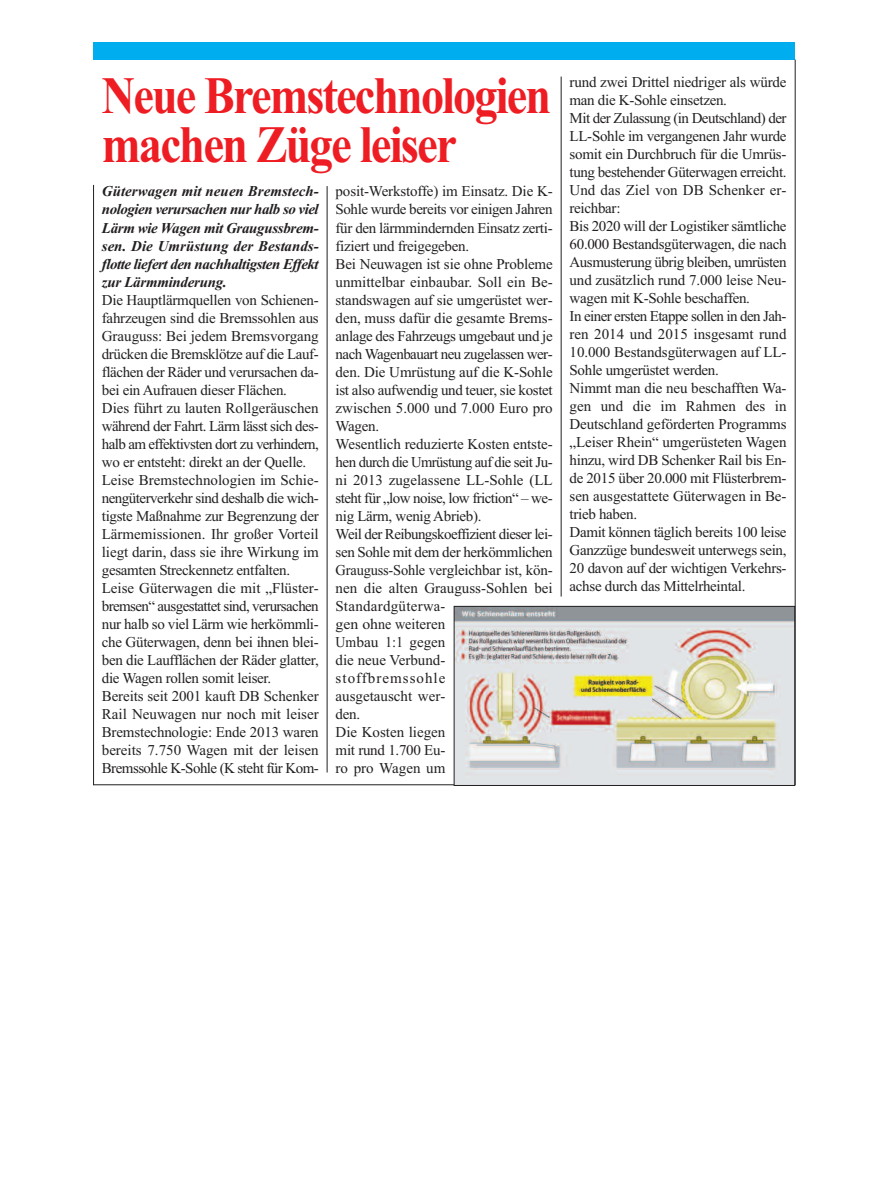
<style>
.page{position:relative;width:893px;height:1191px;background:#fff}
.page>*{position:absolute;margin:0;border:0;box-sizing:border-box;transform-origin:0 0}
.t1{font:700 52.5px/49.5px "Times New Roman";letter-spacing:-.04em;color:#ee1d23;scale:.88 1}
.t2{font:15px/18px "Times New Roman";letter-spacing:-.02em;color:#231f20}
.t3{font:italic 700 15px/18px "Times New Roman";letter-spacing:-.03em;color:#231f20;text-align:justify}
</style>
<div class="page">
<div style="left:93px;top:43px;width:702px;height:17px;background:#00aeef"></div>
<hr style="left:795px;top:60px;width:1px;height:725px;background:#231f20">
<hr style="left:93px;top:185px;width:1px;height:600px;background:#231f20">
<hr style="left:93px;top:784px;width:702px;height:1px;background:#231f20">
<hr style="left:327px;top:186px;width:1px;height:586px;background:#231f20">
<hr style="left:561px;top:77px;width:1px;height:519px;background:#231f20">
<img style="left:456px;top:608px;width:337px;height:175px">
<div style="left:454px;top:606px;width:341px;height:179px;border:1px solid #231f20"></div>
<h1 class="t1" style="left:102px;top:70px;width:512px">Neue Bremstechnologien machen Züge leiser</h1>
<p class="t3" style="left:102px;top:182px;width:218px">Güterwagen mit neuen Bremstech&shy;nologien verursachen nur halb so viel Lärm wie Wagen mit Graugussbrem&shy;sen. Die Umrüstung der Bestands&shy;flotte liefert den nachhaltigsten Effekt zur Lärmminderung.</p>
<p class="t2" style="left:102px;top:290px;width:218px">Die Hauptlärmquellen von Schienen&shy;fahrzeugen sind die Bremssohlen aus Grauguss: Bei jedem Bremsvorgang drücken die Bremsklötze auf die Lauf&shy;flächen der Räder und verursachen da&shy;bei ein Aufrauen dieser Flächen.<br>Dies führt zu lauten Rollgeräuschen während der Fahrt. Lärm lässt sich des&shy;halb am effektivsten dort zu verhindern, wo er entsteht: direkt an der Quelle.<br>Leise Bremstechnologien im Schie&shy;nengüterverkehr sind deshalb die wich&shy;tigste Maßnahme zur Begrenzung der Lärmemissionen. Ihr großer Vorteil liegt darin, dass sie ihre Wirkung im gesamten Streckennetz entfalten.<br>Leise Güterwagen die mit „Flüster&shy;bremsen“ ausgestattet sind, verursachen nur halb so viel Lärm wie herkömmli&shy;che Güterwagen, denn bei ihnen blei&shy;ben die Laufflächen der Räder glatter, die Wagen rollen somit leiser.<br>Bereits seit 2001 kauft DB Schenker Rail Neuwagen nur noch mit leiser Bremstechnologie: Ende 2013 waren bereits 7.750 Wagen mit der leisen Bremssohle K-Sohle (K steht für Kom-</p>
<p class="t2" style="left:336px;top:182px;width:219px">posit-Werkstoffe) im Einsatz. Die K-<br>Sohle wurde bereits vor einigen Jahren für den lärmmindernden Einsatz zerti&shy;fiziert und freigegeben.<br>Bei Neuwagen ist sie ohne Probleme unmittelbar einbaubar. Soll ein Be&shy;standswagen auf sie umgerüstet wer&shy;den, muss dafür die gesamte Brems&shy;anlage des Fahrzeugs umgebaut und je nach Wagenbauart neu zugelassen wer&shy;den. Die Umrüstung auf die K-Sohle ist also aufwendig und teuer, sie kostet zwischen 5.000 und 7.000 Euro pro<br>Wagen.<br>Wesentlich reduzierte Kosten entste&shy;hen durch die Umrüstung auf die seit Ju&shy;ni 2013 zugelassene LL-Sohle (LL steht für „low noise, low friction“ – we&shy;nig Lärm, wenig Abrieb).<br>Weil der Reibungskoeffizient dieser lei&shy;sen Sohle mit dem der herkömmlichen<br>Grauguss-Sohle vergleichbar ist, kön&shy;nen die alten Grauguss-Sohlen bei<br>Standardgüterwa-<br>gen ohne weiteren<br>Umbau 1:1 gegen<br>die neue Verbund&shy;stoffbremssohle<br>ausgetauscht wer-<br>den.<br>Die Kosten liegen<br>mit rund 1.700 Eu-<br>ro pro Wagen um</p>
<p class="t2" style="left:570px;top:73px;width:218px">rund zwei Drittel niedriger als würde man die K-Sohle einsetzen.<br>Mit der Zulassung (in Deutschland) der LL-Sohle im vergangenen Jahr wurde somit ein Durchbruch für die Umrüs&shy;tung bestehender Güterwagen erreicht.<br>Und das Ziel von DB Schenker er&shy;reichbar:<br>Bis 2020 will der Logistiker sämtliche 60.000 Bestandsgüterwagen, die nach Ausmusterung übrig bleiben, umrüsten und zusätzlich rund 7.000 leise Neu&shy;wagen mit K-Sohle beschaffen.<br>In einer ersten Etappe sollen in den Jah&shy;ren 2014 und 2015 insgesamt rund 10.000 Bestandsgüterwagen auf LL-Sohle umgerüstet werden.<br>Nimmt man die neu beschafften Wa&shy;gen und die im Rahmen des in Deutschland geförderten Programms „Leiser Rhein“ umgerüsteten Wagen hinzu, wird DB Schenker Rail bis En&shy;de 2015 über 20.000 mit Flüsterbrem&shy;sen ausgestattete Güterwagen in Be&shy;trieb haben.<br>Damit können täglich bereits 100 leise Ganzzüge bundesweit unterwegs sein, 20 davon auf der wichtigen Verkehrs&shy;achse durch das Mittelrheintal.</p>
</div>
